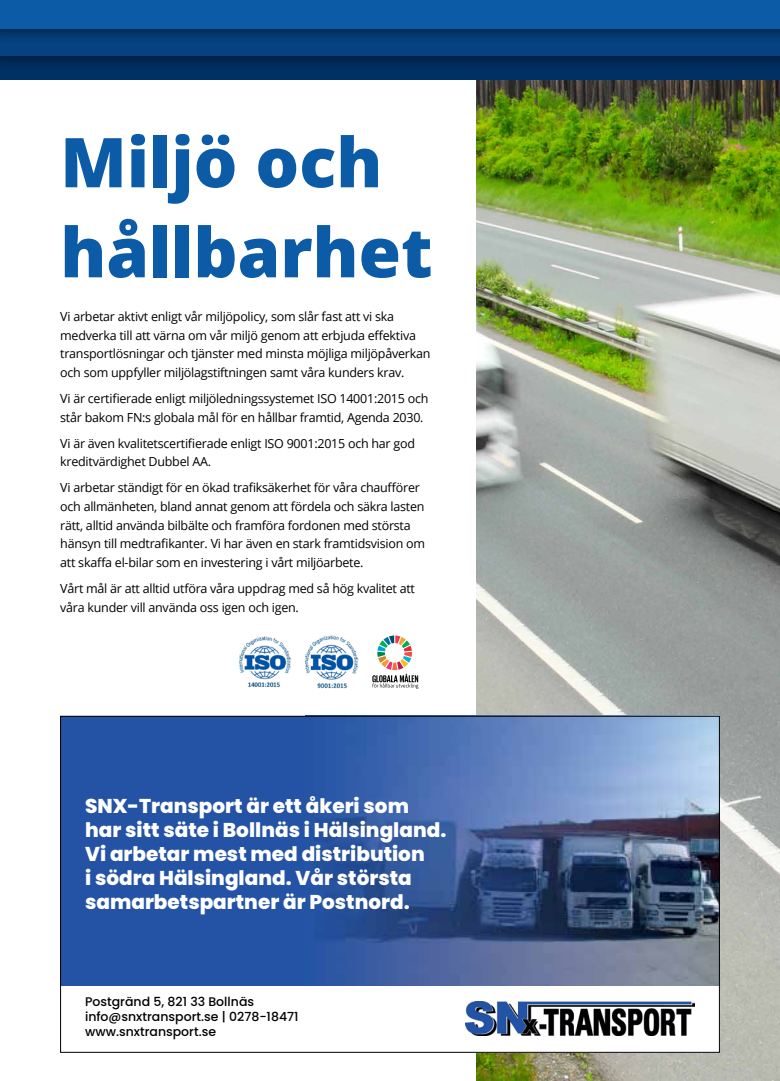
<style>
.page{position:relative;width:780px;height:1081px;background:#fff}
.page>*{position:absolute;margin:0;border:0;box-sizing:border-box;transform-origin:0 0}
.t1{font:800 68.75px/90px "Open Sans";color:#0b5ba7}
.t2{font:800 20px/24px "Poppins";color:#fff}
.t3{font:12.5px/18.8px "Open Sans";letter-spacing:-.02em;color:#000}
.t4{font:500 12.5px/15px "Poppins";color:#000}
</style>
<div class="page">
<img style="left:477px;top:80px;width:303px;height:1001px">
<div style="left:60px;top:716px;width:659px;height:336px;background:#fff"></div>
<div style="left:60px;top:716px;width:659px;height:269px;background:#2453a5"></div>
<img style="left:465px;top:1001px;width:229px;height:35px">
<img style="left:305px;top:985px;width:414px;height:1px">
<img style="left:320px;top:718px;width:397px;height:267px">
<div style="left:0;top:0;width:780px;height:80px;background:#003064"></div>
<div style="left:0;top:0;width:780px;height:71px;background:#000;opacity:.75"></div>
<div style="left:0;top:0;width:780px;height:55px;background:#05427f"></div>
<div style="left:0;top:0;width:780px;height:44px;background:#000;opacity:.75"></div>
<div style="left:0;top:0;width:780px;height:29px;background:#0b5ba7"></div>
<img style="left:239px;top:637px;width:53px;height:50px">
<img style="left:305px;top:635px;width:54px;height:54px">
<svg style="left:372px;top:635px;width:46px;height:54px"></svg>
<h1 class="t1" style="left:60px;top:114px;width:374px">Miljö och hållbarhet</h1>
<p class="t3" style="left:60px;top:307px;width:371px">Vi arbetar aktivt enligt vår miljöpolicy, som slår fast att vi ska medverka till att värna om vår miljö genom att erbjuda effektiva transportlösningar och tjänster med minsta möjliga miljöpåverkan och som uppfyller miljölagstiftningen samt våra kunders krav.</p>
<p class="t3" style="left:60px;top:389px;width:369px">Vi är certifierade enligt miljöledningssystemet ISO 14001:2015 och står bakom FN:s globala mål för en hållbar framtid, Agenda 2030.</p>
<p class="t3" style="left:60px;top:433px;width:356px">Vi är även kvalitetscertifierade enligt ISO 9001:2015 och har god kreditvärdighet Dubbel AA.</p>
<p class="t3" style="left:60px;top:478px;width:366px">Vi arbetar ständigt för en ökad trafiksäkerhet för våra chaufförer och allmänheten, bland annat genom att fördela och säkra lasten rätt, alltid använda bilbälte och framföra fordonen med största hänsyn till medtrafikanter. Vi har även en stark framtidsvision om att skaffa el-bilar som en investering i vårt miljöarbete.</p>
<p class="t3" style="left:60px;top:579px;width:356px">Vårt mål är att alltid utföra våra uppdrag med så hög kvalitet att våra kunder vill använda oss igen och igen.</p>
<h2 class="t2" style="left:85px;top:794px;width:363px">SNX-Transport är ett åkeri som har sitt säte i Bollnäs i Hälsingland.<br>Vi arbetar mest med distribution<br>i södra Hälsingland. Vår största samarbetspartner är Postnord.</h2>
<p class="t4" style="left:85px;top:994px;width:215px">Postgränd 5, 821 33 Bollnäs info@snxtransport.se | 0278-18471 www.snxtransport.se</p>
</div>
